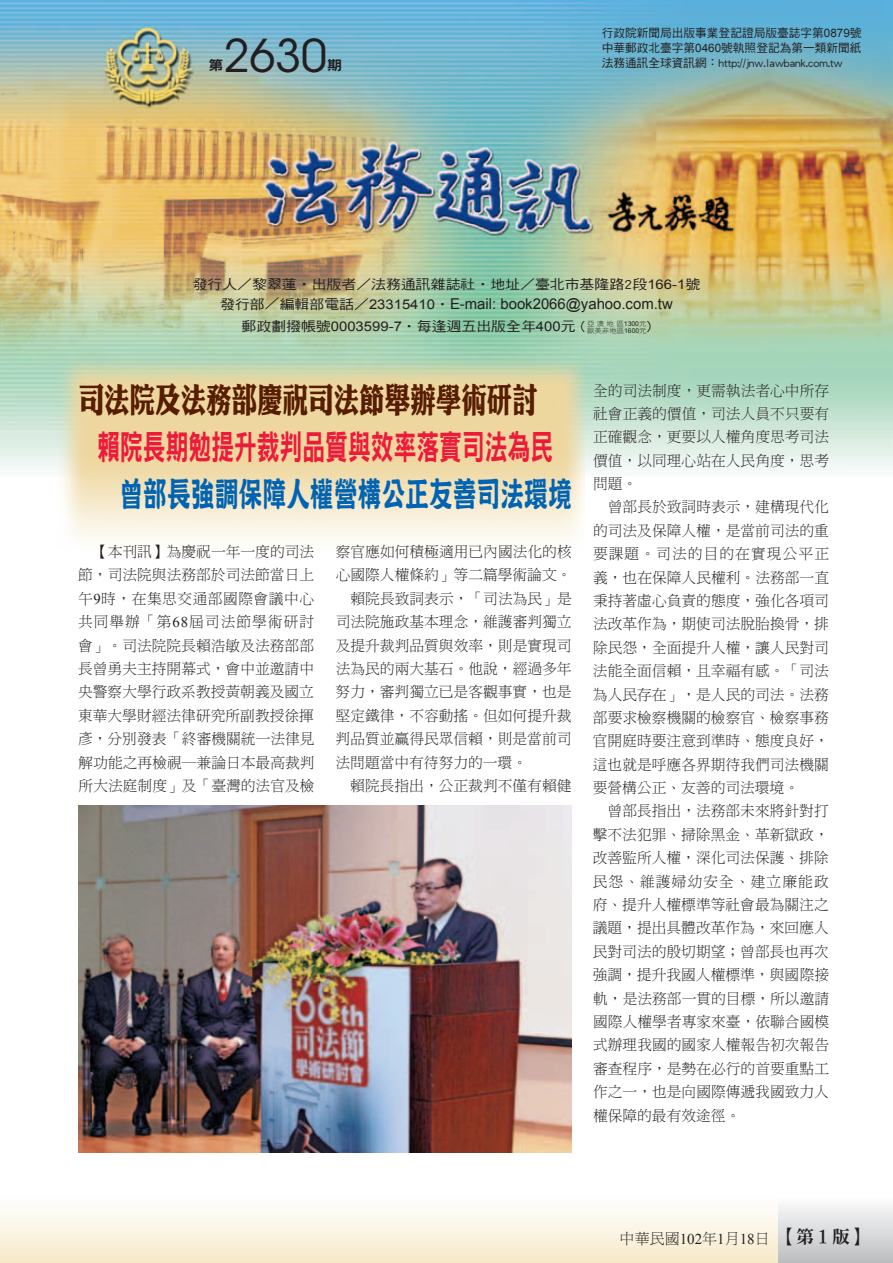
<style>
.page{position:relative;width:893px;height:1263px;background:#fff}
.page>*{position:absolute;margin:0;border:0;box-sizing:border-box;transform-origin:0 0}
.t1{font:45px "ITC Avant Garde Std";color:#231f20}
.t2{font:34.05px "DF Hei Std W9";color:#ed1a3a;scale:.67 1}
.t3{font:34.05px "DF Bang Shu Std W8";color:#0164b2;scale:.7 1}
.t4{font:34.05px "DF Li King Hei Std W8";color:#571d00;scale:.75 1}
.t5{font:18px "DF Ming Std W9";color:#231f20}
.t6{font:15px "DF Ming Std W3";color:#231f20}
.t7{font:14.85px/23.4px "DF Ming Std W3";color:#231f20;text-align:justify}
.t8{font:14.85px "Arial";color:#231f20}
.t9{font:13.5px "DF Hei Std W9";color:#231f20;scale:1.11 1}
.t10{font:13.35px "DF Hei Std W5";color:#231f20;scale:1.11 1}
.t11{font:11.7px/14.9px "DF Hei Std W5";color:#231f20}
.t12{font:6.75px "DF Hei Std W3";color:#231f20;scale:1.11 1}
.s1{font-family:"Arial"}
.s2{font-family:"DF Hei Std W5";font-size:13.35px}
.s3{font-size:13.35px}
.s4{font-family:"Times New Roman"}
</style>
<div class="page">
<div style="left:0;top:1191px;width:893px;height:72px;background:linear-gradient(to bottom,#fff,#f7eaca)"></div>
<div style="left:778px;top:1191px;width:115px;height:72px;background:linear-gradient(to bottom,#fff,#bdbec1)"></div>
<img style="left:0;top:0;width:893px;height:476px">
<img style="left:56px;top:351px;width:528px;height:188px">
<img style="left:79px;top:806px;width:493px;height:346px">
<p class="t11" style="left:602px;top:26px;width:261px">行政院新聞局出版事業登記證局版臺誌字第<span class="s1">0879</span>號中華郵政北臺字第<span class="s1">0460</span>號執照登記為第一類新聞紙</p>
<h1 class="t1" style="left:223px;top:28px;width:105px">2630</h1>
<p class="t9" style="left:327px;top:58px;width:15px">期</p>
<p class="t11" style="left:602px;top:55px;width:242px">法務通訊全球資訊網：http://jnw.lawbank.com.tw</p>
<p class="t9" style="left:208px;top:58px;width:15px">第</p>
<p class="t10" style="left:193px;top:277px;width:459px">發行人／黎翠蓮‧出版者／法務通訊雜誌社‧地址／臺北市基隆路2段<span class="s1">166-1</span>號</p>
<p class="t8" style="left:220px;top:294px;width:454px"><span class="s2">發行部／編輯部電話／</span><span class="s3">23315410</span><span class="s2">‧</span>E-mail: book2066@yahoo.com.tw</p>
<p class="t10" style="left:241px;top:319px;width:366px">郵政劃撥帳號<span class="s1">0003599-7</span>‧每逢週五出版全年<span class="s1">400</span>元 ( <sup>亞澳地區</sup><sup>1300</sup><sup>元</sup></p>
<p class="t12" style="left:587px;top:327px;width:60px">歐美非地區<span class="s1">1600</span>元<sup>)</sup></p>
<h2 class="t4" style="left:79px;top:381px;width:614px">司法院及法務部慶祝司法節舉辦學術研討</h2>
<h2 class="t2" style="left:97px;top:428px;width:682px">賴院長期勉提升裁判品質與效率落實司法為民</h2>
<h2 class="t3" style="left:119px;top:475px;width:648px">曾部長強調保障人權營構公正友善司法環境</h2>
<p class="t7" style="left:78px;top:540px;width:238px;text-indent:15px">【本刊訊】為慶祝一年一度的司法節，司法院與法務部於司法節當日上午<span class="s4">9</span>時，在集思交通部國際會議中心共同舉辦「第<span class="s4">68</span>屆司法節學術研討會」。司法院院長賴浩敏及法務部部長曾勇夫主持開幕式，會中並邀請中央警察大學行政系教授黃朝義及國立東華大學財經法律研究所副教授徐揮彥，分別發表「終審機關統一法律見解功能之再檢視─兼論日本最高裁判所大法庭制度」及「臺灣的法官及檢</p>
<p class="t7" style="left:336px;top:540px;width:237px">察官應如何積極適用已內國法化的核</p>
<p class="t7" style="left:336px;top:563px;width:237px">心國際人權條約」等二篇學術論文。</p>
<p class="t7" style="left:350px;top:587px;width:223px">賴院長致詞表示，「司法為民」是</p>
<p class="t7" style="left:336px;top:610px;width:237px">司法院施政基本理念，維護審判獨立</p>
<p class="t7" style="left:336px;top:633px;width:237px">及提升裁判品質與效率，則是實現司</p>
<p class="t7" style="left:336px;top:657px;width:237px">法為民的兩大基石。他說，經過多年</p>
<p class="t7" style="left:336px;top:680px;width:237px">努力，審判獨立已是客觀事實，也是</p>
<p class="t7" style="left:336px;top:703px;width:237px">堅定鐵律，不容動搖。但如何提升裁</p>
<p class="t7" style="left:336px;top:727px;width:237px">判品質並贏得民眾信賴，則是當前司</p>
<p class="t7" style="left:336px;top:750px;width:193px">法問題當中有待努力的一環。</p>
<p class="t7" style="left:350px;top:774px;width:223px">賴院長指出，公正裁判不僅有賴健</p>
<p class="t7" style="left:593px;top:378px;width:238px">全的司法制度，更需執法者心中所存社會正義的價值，司法人員不只要有正確觀念，更要以人權角度思考司法價值，以同理心站在人民角度，思考問題。</p>
<p class="t7" style="left:593px;top:495px;width:238px;text-indent:15px">曾部長於致詞時表示，建構現代化的司法及保障人權，是當前司法的重要課題。司法的目的在實現公平正義，也在保障人民權利。法務部一直秉持著虛心負責的態度，強化各項司法改革作為，期使司法脫胎換骨，排除民怨，全面提升人權，讓人民對司法能全面信賴，且幸福有感。「司法為人民存在」，是人民的司法。法務部要求檢察機關的檢察官、檢察事務官開庭時要注意到準時、態度良好，這也就是呼應各界期待我們司法機關要營構公正、友善的司法環境。</p>
<p class="t7" style="left:593px;top:799px;width:238px;text-indent:15px">曾部長指出，法務部未來將針對打擊不法犯罪、掃除黑金、革新獄政，改善監所人權，深化司法保護、排除民怨、維護婦幼安全、建立廉能政府、提升人權標準等社會最為關注之議題，提出具體改革作為，來回應人民對司法的殷切期望；曾部長也再次強調，提升我國人權標準，與國際接軌，是法務部一貫的目標，所以邀請國際人權學者專家來臺，依聯合國模式辦理我國的國家人權報告初次報告審查程序，是勢在必行的首要重點工作之一，也是向國際傳遞我國致力人權保障的最有效途徑。</p>
<p class="t6" style="left:620px;top:1230px;width:152px">中華民國<span class="s4">102</span>年<span class="s4">1</span>月<span class="s4">18</span>日</p>
<p class="t5" style="left:778px;top:1227px;width:91px">【第１版】</p>
</div>
